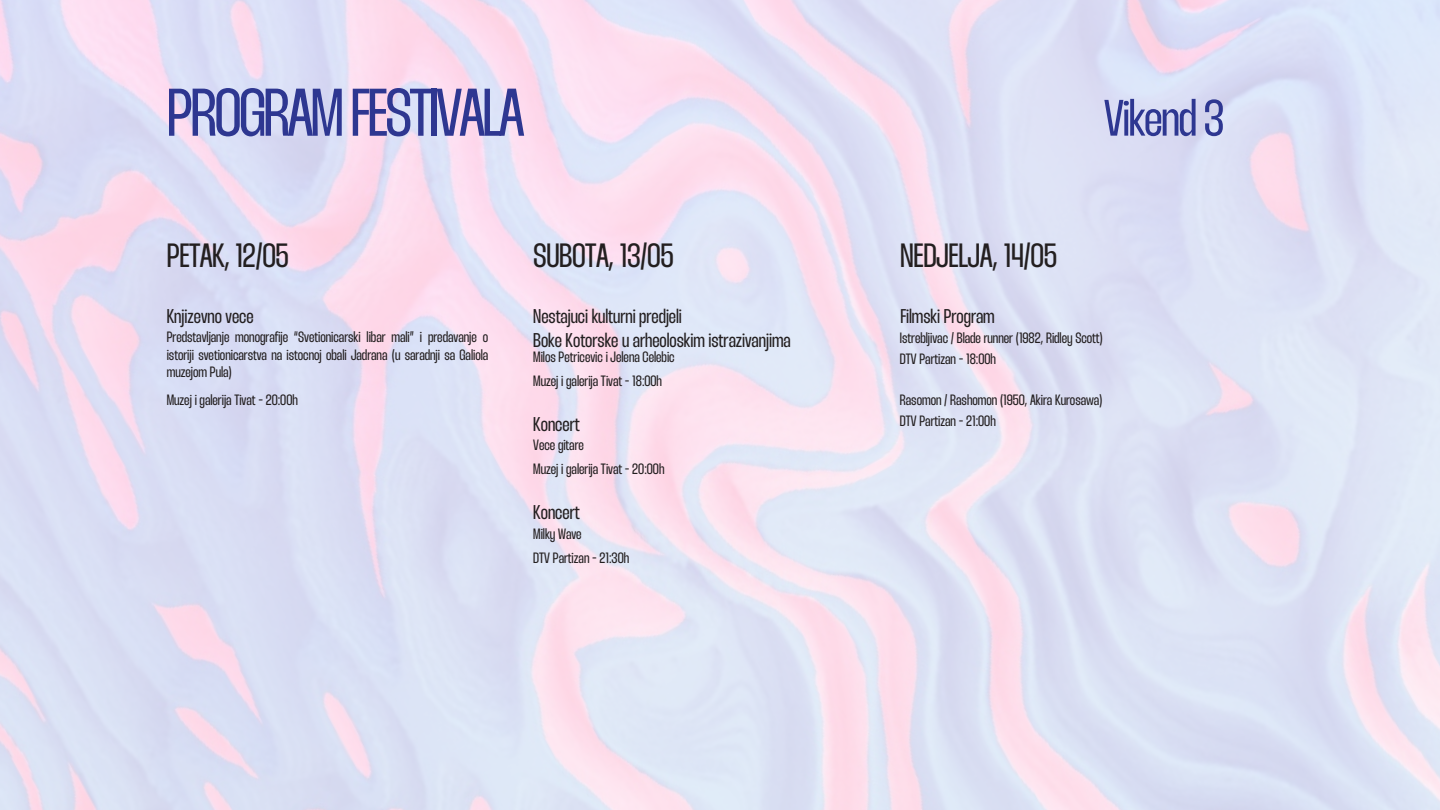
<style>
.page{position:relative;width:1440px;height:810px;background:#fff}
.page>*{position:absolute;margin:0;border:0;box-sizing:border-box;transform-origin:0 0}
.t1{font:67.2px "Thunder LC";letter-spacing:-.045em;color:#2e3791}
.t2{font:51.07px "Thunder LC";letter-spacing:-.03em;color:#2e3791}
.t3{font:33.6px "Thunder LC";letter-spacing:-.015em;color:#231f20}
.t4{font:19.88px/23.6px "Thunder LC";color:#231f20}
.t5{font:14.92px/24.2px "Thunder LC";color:#231f20}
</style>
<div class="page">
<h1 class="t1" style="left:167px;top:87px;width:359px">PROGRAMFESTIVALA</h1>
<h2 class="t2" style="left:1104px;top:99px;width:122px">Vikend 3</h2>
<h3 class="t3" style="left:167px;top:243px;width:124px">PETAK, 12/05</h3>
<h3 class="t3" style="left:533px;top:243px;width:142px">SUBOTA, 13/05</h3>
<h3 class="t3" style="left:900px;top:243px;width:159px">NEDJELJA, 14/05</h3>
<h3 class="t4" style="left:167px;top:306px;width:88px">Knjizevno vece</h3>
<h3 class="t4" style="left:533px;top:306px;width:259px">Nestajuci kulturni predjeli<br>Boke Kotorske u arheoloskim istrazivanjima</h3>
<h3 class="t4" style="left:900px;top:306px;width:96px">Filmski Program</h3>
<p class="t5" style="left:167px;top:330px;width:323px;line-height:17.4px;text-align:justify">Predstavljanje monografije “Svetionicarski libar mali” i predavanje o istoriji svetionicarstva na istocnoj obali Jadrana (u saradnji sa Galiola muzejom Pula)</p>
<p class="t5" style="left:167px;top:389px;width:133px">Muzej i galerija Tivat - 20:00h</p>
<p class="t5" style="left:900px;top:329px;width:204px;line-height:20.9px">Istrebljivac / Blade runner (1982, Ridley Scott)<br>DTV Partizan - 18:00h</p>
<p class="t5" style="left:900px;top:391px;width:204px;line-height:20.9px">Rasomon / Rashomon (1950, Akira Kurosawa)<br>DTV Partizan - 21:00h</p>
<p class="t5" style="left:533px;top:346px;width:143px">Milos Petricevic i Jelena Celebic<br>Muzej i galerija Tivat - 18:00h</p>
<h3 class="t4" style="left:533px;top:414px;width:48px">Koncert</h3>
<p class="t5" style="left:533px;top:434px;width:133px">Vece gitare<br>Muzej i galerija Tivat - 20:00h</p>
<h3 class="t4" style="left:533px;top:502px;width:48px">Koncert</h3>
<p class="t5" style="left:533px;top:523px;width:97px">Milky Wave<br>DTV Partizan - 21:30h</p>
</div>
